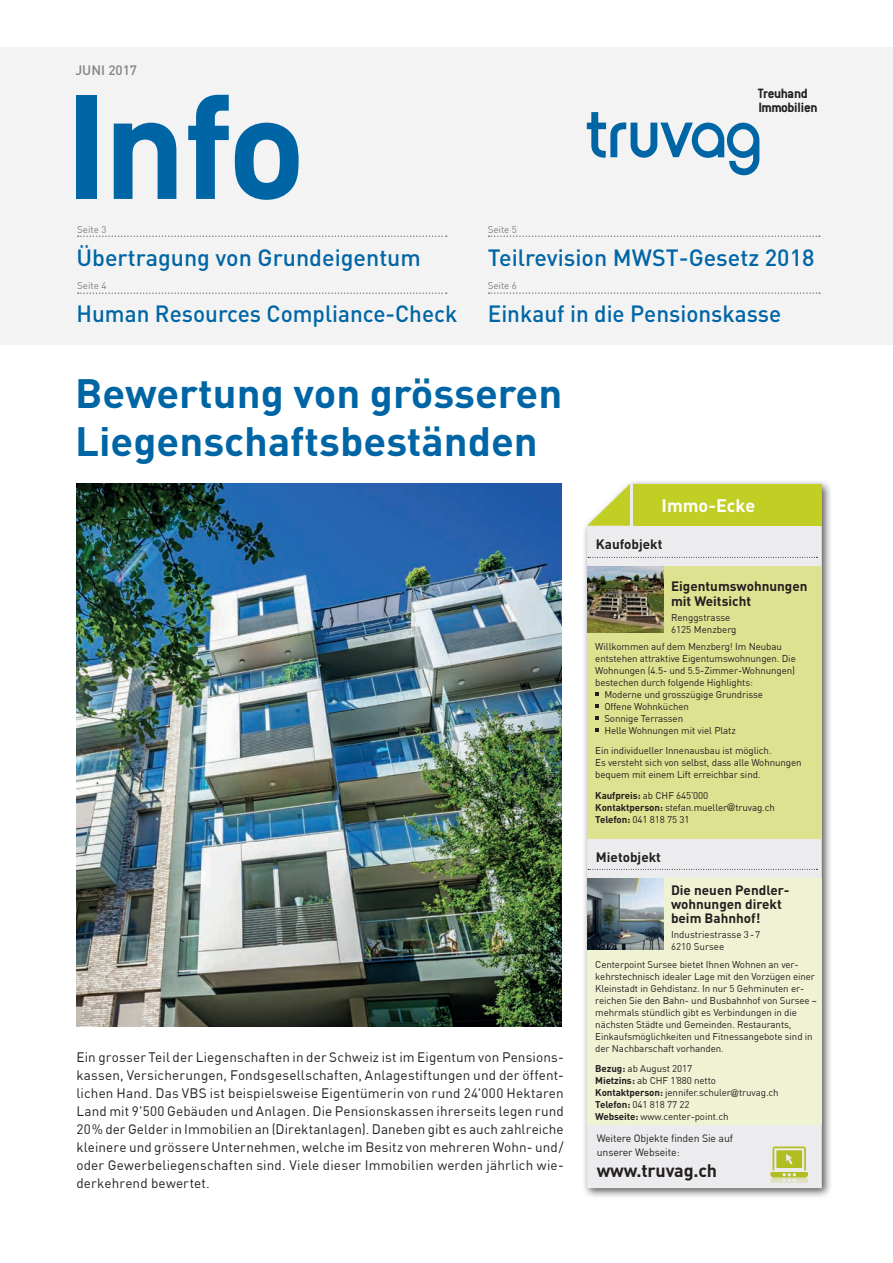
<style>
.page{position:relative;width:893px;height:1263px;background:#fff}
.page>*{position:absolute;margin:0;border:0;box-sizing:border-box;transform-origin:0 0}
.t1{font:700 144.6px "DIN";color:#0065a4}
.t2{font:700 40.5px "DIN";color:#0065a4}
.t3{font:500 23.25px "DIN";color:#0065a4}
.t4{font:700 18px "DIN";letter-spacing:-.01em;color:#231f20}
.t5{font:700 18px "DIN";color:#fff}
.t6{font:700 14.85px "Conduit ITC";letter-spacing:-.035em;color:#231f20}
.Lauftext{font:13.5px/18px "DIN";letter-spacing:.01em;color:#231f20;text-align:justify}
.t7{font:700 13.5px/14.2px "DIN";color:#231f20}
.t8{font:500 13.5px "DIN";color:#808285}
.t9{font:10.5px/13.5px "DIN";letter-spacing:-.01em;color:#231f20}
.t10{font:9.75px/12px "DIN";letter-spacing:-.01em;color:#231f20}
.t11{font:9.75px "DIN";color:#808285}
.s1{font-family:"DIN Regular Alternate"}
.s2{font-weight:700}
.s3{font-family:"News Gothic"}
</style>
<div class="page">
<div style="left:0;top:47px;width:893px;height:297px;background:#f3f3f4"></div>
<svg style="left:488px;top:235px;width:332px;height:2px"></svg>
<svg style="left:488px;top:292px;width:332px;height:2px"></svg>
<svg style="left:78px;top:235px;width:369px;height:2px"></svg>
<svg style="left:78px;top:292px;width:369px;height:2px"></svg>
<div style="left:582px;top:479px;width:251px;height:720px;background:#231f20;opacity:.75"></div>
<div style="left:587px;top:484px;width:235px;height:704px;background:#ececee"></div>
<svg style="left:587px;top:484px;width:43px;height:42px"></svg>
<div style="left:633px;top:484px;width:189px;height:42px;background:#c1ce23"></div>
<div style="left:587px;top:566px;width:235px;height:273px;background:#dde290"></div>
<svg style="left:588px;top:557px;width:229px;height:1px"></svg>
<div style="left:765px;top:1142px;width:48px;height:43px;background:#ececee"></div>
<svg style="left:770px;top:1146px;width:39px;height:39px"></svg>
<svg style="left:595px;top:692px;width:4px;height:4px"></svg>
<svg style="left:595px;top:704px;width:4px;height:4px"></svg>
<svg style="left:595px;top:716px;width:4px;height:4px"></svg>
<svg style="left:595px;top:728px;width:4px;height:4px"></svg>
<div style="left:587px;top:878px;width:235px;height:247px;background:#f0f3d3"></div>
<img style="left:587px;top:566px;width:77px;height:67px">
<svg style="left:588px;top:869px;width:229px;height:1px"></svg>
<img style="left:587px;top:878px;width:77px;height:71px">
<svg style="left:587px;top:112px;width:172px;height:63px"></svg>
<img style="left:76px;top:484px;width:485px;height:542px">
<p class="t8" style="left:75px;top:61px;width:63px">JUNI 2017</p>
<p class="t1" style="left:65px;top:52px;width:243px">Info</p>
<p class="t6" style="left:758px;top:85px;width:51px">Treuhand</p>
<p class="t6" style="left:758px;top:98px;width:61px">Immobilien</p>
<p class="t11" style="left:77px;top:223px;width:31px">Seite 3</p>
<p class="t11" style="left:488px;top:223px;width:31px">Seite 5</p>
<p class="t3" style="left:77px;top:242px;width:346px">Übertragung von Grundeigentum</p>
<p class="t3" style="left:77px;top:299px;width:382px">Human Resources Compliance-Check</p>
<p class="t11" style="left:77px;top:280px;width:31px">Seite 4</p>
<p class="t3" style="left:488px;top:242px;width:328px">Teilrevision MWST-Gesetz 2018</p>
<p class="t3" style="left:488px;top:299px;width:295px">Einkauf in die Pensionskasse</p>
<p class="t11" style="left:488px;top:280px;width:31px">Seite 6</p>
<p class="t2" style="left:75px;top:367px;width:489px">Bewertung von grösseren</p>
<p class="t2" style="left:75px;top:415px;width:464px">Liegenschaftsbeständen</p>
<p class="Lauftext" style="left:76px;top:1048px;width:489px">Ein grosser Teil der Liegenschaften in der Schweiz ist im Eigentum von Pensions&shy;kassen, Versicherungen, Fondsgesellschaften, Anlagestiftungen und der öffent&shy;lichen Hand. Das VBS ist beispielsweise Eigentümerin von rund 24'000 Hektaren Land mit 9'500 Gebäuden und Anlagen. Die Pensionskassen ihrerseits legen rund 20<span class="s1">%</span> der Gelder in Immobilien an (Direktanlagen). Daneben gibt es auch zahlreiche kleinere und grössere Unternehmen, welche im Besitz von mehreren Wohn- und/ oder Gewerbeliegenschaften sind. Viele dieser Immobilien werden jährlich wie&shy;derkehrend bewertet.</p>
<p class="t5" style="left:662px;top:494px;width:95px">Immo-Ecke</p>
<p class="t7" style="left:596px;top:536px;width:68px">Kaufobjekt</p>
<p class="t7" style="left:671px;top:578px;width:138px">Eigentumswohnungen</p>
<p class="t7" style="left:671px;top:593px;width:82px">mit Weitsicht</p>
<p class="t10" style="left:671px;top:611px;width:67px">Renggstrasse<br>6125 Menzberg</p>
<p class="t10" style="left:595px;top:640px;width:202px">Willkommen auf dem Menzberg<span class="s1">!</span> Im Neubau entstehen attraktive Eigentumswohnungen. Die Wohnungen (4.5- und 5.5-Zimmer-Wohnungen) bestechen durch folgende Highlights:</p>
<p class="t10" style="left:604px;top:688px;width:160px">Moderne und grosszügige Grundrisse</p>
<p class="t10" style="left:604px;top:700px;width:86px">Offene Wohnküchen</p>
<p class="t10" style="left:604px;top:712px;width:80px">Sonnige Terrassen</p>
<p class="t10" style="left:604px;top:724px;width:133px">Helle Wohnungen mit viel Platz</p>
<p class="t10" style="left:595px;top:744px;width:208px">Ein individueller Innenausbau ist möglich.<br>Es versteht sich von selbst, dass alle Wohnungen bequem mit einem Lift erreichbar sind.</p>
<p class="t10" style="left:595px;top:789px;width:115px"><span class="s2">Kaufpreis:</span> ab CHF 645’000</p>
<p class="t10" style="left:595px;top:801px;width:181px"><span class="s2">Kontaktperson:</span> stefan.mueller<span class="s3">@</span>truvag.ch</p>
<p class="t10" style="left:595px;top:813px;width:96px"><span class="s2">Telefon:</span> 041 818 75 31</p>
<p class="t7" style="left:596px;top:849px;width:67px">Mietobjekt</p>
<p class="t7" style="left:671px;top:882px;width:120px">Die neuen Pendler&shy;wohnungen direkt beim Bahnhof!</p>
<p class="t10" style="left:671px;top:928px;width:91px">Industriestrasse 3-7</p>
<p class="t10" style="left:671px;top:940px;width:55px">6210 Sursee</p>
<p class="t10" style="left:595px;top:958px;width:223px">Centerpoint Sursee bietet Ihnen Wohnen an ver&shy;kehrstechnisch idealer Lage mit den Vorzügen einer Kleinstadt in Gehdistanz. In nur 5 Gehminuten er&shy;reichen Sie den Bahn- und Busbahnhof von Sursee – mehrmals stündlich gibt es Verbindungen in die nächsten Städte und Gemeinden. Restaurants, Einkaufsmöglichkeiten und Fitnessangebote sind in der Nachbarschaft vorhanden.</p>
<p class="t10" style="left:595px;top:1062px;width:98px"><span class="s2">Bezug:</span> ab August 2017</p>
<p class="t10" style="left:595px;top:1074px;width:122px"><span class="s2">Mietzins:</span> ab CHF 1’880 netto</p>
<p class="t10" style="left:595px;top:1086px;width:185px"><span class="s2">Kontaktperson:</span> jennifer.schuler<span class="s3">@</span>truvag.ch</p>
<p class="t10" style="left:595px;top:1098px;width:96px"><span class="s2">Telefon:</span> 041 818 77 22</p>
<p class="t10" style="left:595px;top:1110px;width:135px"><span class="s2">Webseite:</span> www.center-point.ch</p>
<p class="t9" style="left:597px;top:1131px;width:138px">Weitere Objekte finden Sie auf unserer Webseite:</p>
<p class="t4" style="left:597px;top:1158px;width:122px">www.truvag.ch</p>
</div>
